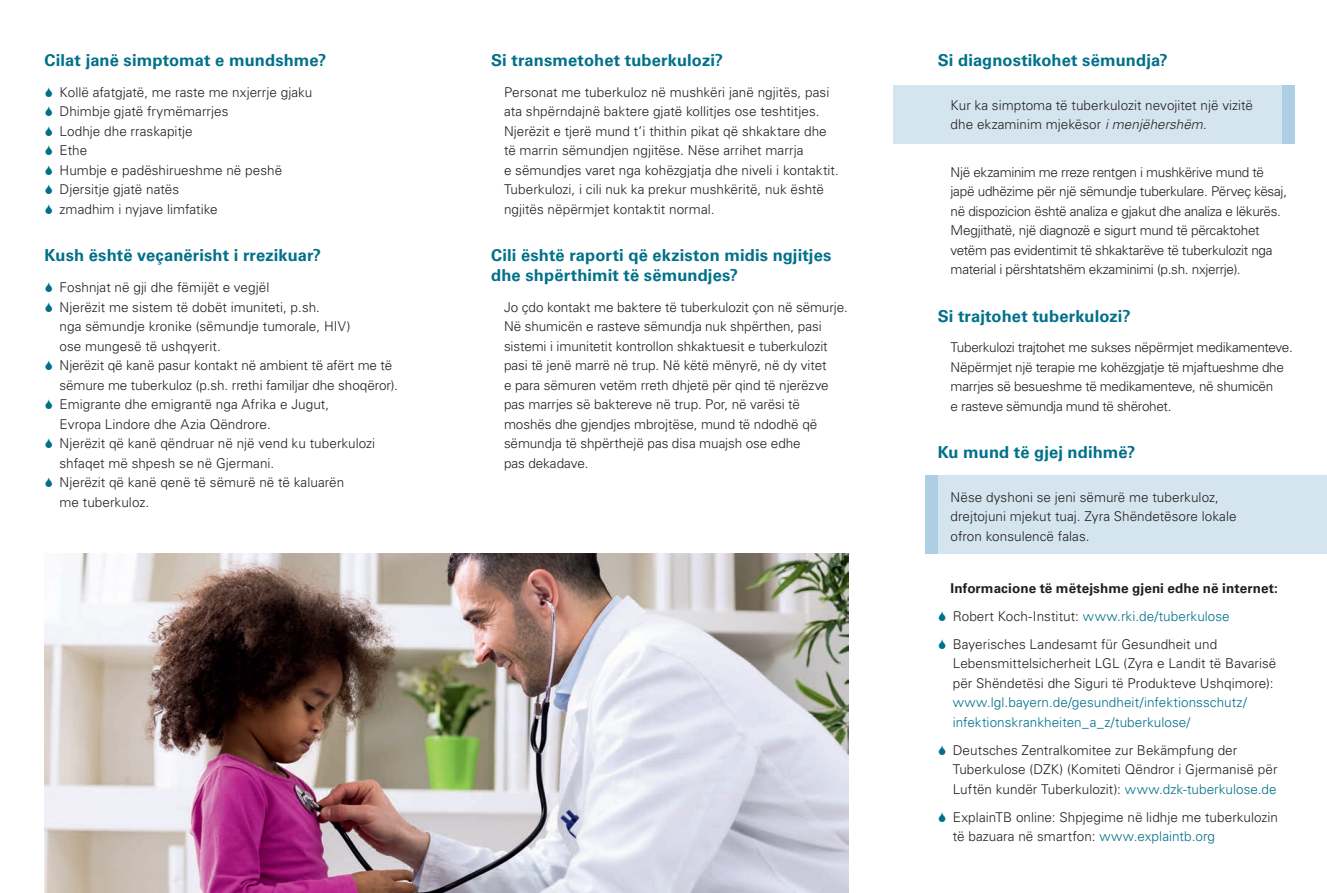
<style>
.page{position:relative;width:1327px;height:893px;background:#fff}
.page>*{position:absolute;margin:0;border:0;box-sizing:border-box;transform-origin:0 0}
.t1{font:700 16.5px/19.5px "Univers LT Std";letter-spacing:.005em;color:#01708a}
.t2{font:300 13.5px/19.5px "Univers LT Std";color:#231f20}
.t3{font:300 13.5px/19.5px "Univers LT Std";letter-spacing:-.025em;color:#231f20}
.t4{font:300 13.5px/19.5px "Univers LT Std";letter-spacing:.005em;color:#01708a}
.s1{font-style:italic}
.s2{font-weight:700}
.s3{color:#01708a}
</style>
<div class="page">
<img style="left:45px;top:553px;width:803px;height:340px">
<div style="left:938px;top:476px;width:389px;height:78px;background:#d5e5ef"></div>
<div style="left:925px;top:476px;width:13px;height:78px;background:#aecfe3"></div>
<div style="left:893px;top:86px;width:401px;height:58px;background:#d5e5ef"></div>
<div style="left:1282px;top:86px;width:13px;height:58px;background:#aecfe3"></div>
<p class="t1" style="left:45px;top:52px;width:283px">Cilat janë simptomat e mundshme?</p>
<p class="t2" style="left:60px;top:83px;width:254px">Kollë afatgjatë, me raste me nxjerrje gjaku<br>Dhimbje gjatë frymëmarrjes<br>Lodhje dhe rraskapitje<br>Ethe<br>Humbje e padëshirueshme në peshë<br>Djersitje gjatë natës<br>zmadhim i nyjave limfatike</p>
<p class="t1" style="left:45px;top:247px;width:278px">Kush është veçanërisht i rrezikuar?</p>
<p class="t2" style="left:60px;top:278px;width:340px">Foshnjat në gji dhe fëmijët e vegjël<br>Njerëzit me sistem të dobët imuniteti, p.sh.<br>nga sëmundje kronike (sëmundje tumorale, HIV)<br>ose mungesë të ushqyerit.<br>Njerëzit që kanë pasur kontakt në ambient të afërt me të sëmure me tuberkuloz (p.sh. rrethi familjar dhe shoqëror).<br>Emigrante dhe emigrantë nga Afrika e Jugut,<br>Evropa Lindore dhe Azia Qëndrore.<br>Njerëzit që kanë qëndruar në një vend ku tuberkulozi shfaqet më shpesh se në Gjermani.<br>Njerëzit që kanë qenë të sëmurë në të kaluarën<br>me tuberkuloz.</p>
<p class="t1" style="left:491px;top:52px;width:233px">Si transmetohet tuberkulozi?</p>
<p class="t2" style="left:504px;top:83px;width:336px">Personat me tuberkuloz në mushkëri janë ngjitës, pasi ata shpërndajnë baktere gjatë kollitjes ose teshtitjes.<br>Njerëzit e tjerë mund t’i thithin pikat që shkaktare dhe të marrin sëmundjen ngjitëse. Nëse arrihet marrja<br>e sëmundjes varet nga kohëzgjatja dhe niveli i kontaktit.<br>Tuberkulozi, i cili nuk ka prekur mushkëritë, nuk është ngjitës nëpërmjet kontaktit normal.</p>
<p class="t1" style="left:491px;top:247px;width:342px">Cili është raporti që ekziston midis ngjitjes dhe shpërthimit të sëmundjes?</p>
<p class="t2" style="left:504px;top:298px;width:345px">Jo çdo kontakt me baktere të tuberkulozit çon në sëmurje.<br>Në shumicën e rasteve sëmundja nuk shpërthen, pasi sistemi i imunitetit kontrollon shkaktuesit e tuberkulozit pasi të jenë marrë në trup. Në këtë mënyrë, në dy vitet<br>e para sëmuren vetëm rreth dhjetë për qind të njerëzve pas marrjes së baktereve në trup. Por, në varësi të moshës dhe gjendjes mbrojtëse, mund të ndodhë që sëmundja të shpërthejë pas disa muajsh ose edhe<br>pas dekadave.</p>
<p class="t1" style="left:938px;top:52px;width:231px">Si diagnostikohet sëmundja?</p>
<p class="t2" style="left:950px;top:96px;width:304px">Kur ka simptoma të tuberkulozit nevojitet një vizitë dhe ekzaminim mjekësor <span class="s1">i menjëhershëm.</span></p>
<p class="t3" style="left:950px;top:163px;width:338px">Një ekzaminim me rreze rentgen i mushkërive mund të japë udhëzime për një sëmundje tuberkulare. Përveç kësaj, në dispozicion është analiza e gjakut dhe analiza e lëkurës.<br>Megjithatë, një diagnozë e sigurt mund të përcaktohet vetëm pas evidentimit të shkaktarëve të tuberkulozit nga material i përshtatshëm ekzaminimi (p.sh. nxjerrje).</p>
<p class="t1" style="left:938px;top:307px;width:194px">Si trajtohet tuberkulozi?</p>
<p class="t3" style="left:950px;top:339px;width:344px">Tuberkulozi trajtohet me sukses nëpërmjet medikamenteve.<br>Nëpërmjet një terapie me kohëzgjatje të mjaftueshme dhe marrjes së besueshme të medikamenteve, në shumicën<br>e rasteve sëmundja mund të shërohet.</p>
<p class="t1" style="left:938px;top:444px;width:199px">Ku mund të gjej ndihmë?</p>
<p class="t2" style="left:950px;top:488px;width:287px">Nëse dyshoni se jeni sëmurë me tuberkuloz, drejtojuni mjekut tuaj. Zyra Shëndetësore lokale ofron konsulencë falas.</p>
<p class="t2" style="left:950px;top:575px;width:329px;line-height:28px"><span class="s2">Informacione të mëtejshme gjeni edhe në internet:<br></span>Robert Koch-Institut: <span class="s3">www.rki.de/tuberkulose<br></span>Bayerisches Landesamt für Gesundheit und</p>
<p class="t2" style="left:952px;top:654px;width:325px">Lebensmittelsicherheit LGL (Zyra e Landit të Bavarisë për Shëndetësi dhe Siguri të Produkteve Ushqimore):</p>
<p class="t4" style="left:952px;top:693px;width:296px">www.lgl.bayern.de/gesundheit/infektionsschutz/ infektionskrankheiten_a_z/tuberkulose/</p>
<p class="t2" style="left:952px;top:741px;width:326px">Deutsches Zentralkomitee zur Bekämpfung der<br>Tuberkulose (DZK) (Komiteti Qëndror i Gjermanisë për<br>Luftën kundër Tuberkulozit): <span class="s3">www.dzk-tuberkulose.de</span></p>
<p class="t2" style="left:952px;top:808px;width:327px">ExplainTB online: Shpjegime në lidhje me tuberkulozin të bazuara në smartfon: <span class="s3">www.explaintb.org</span></p>
</div>
